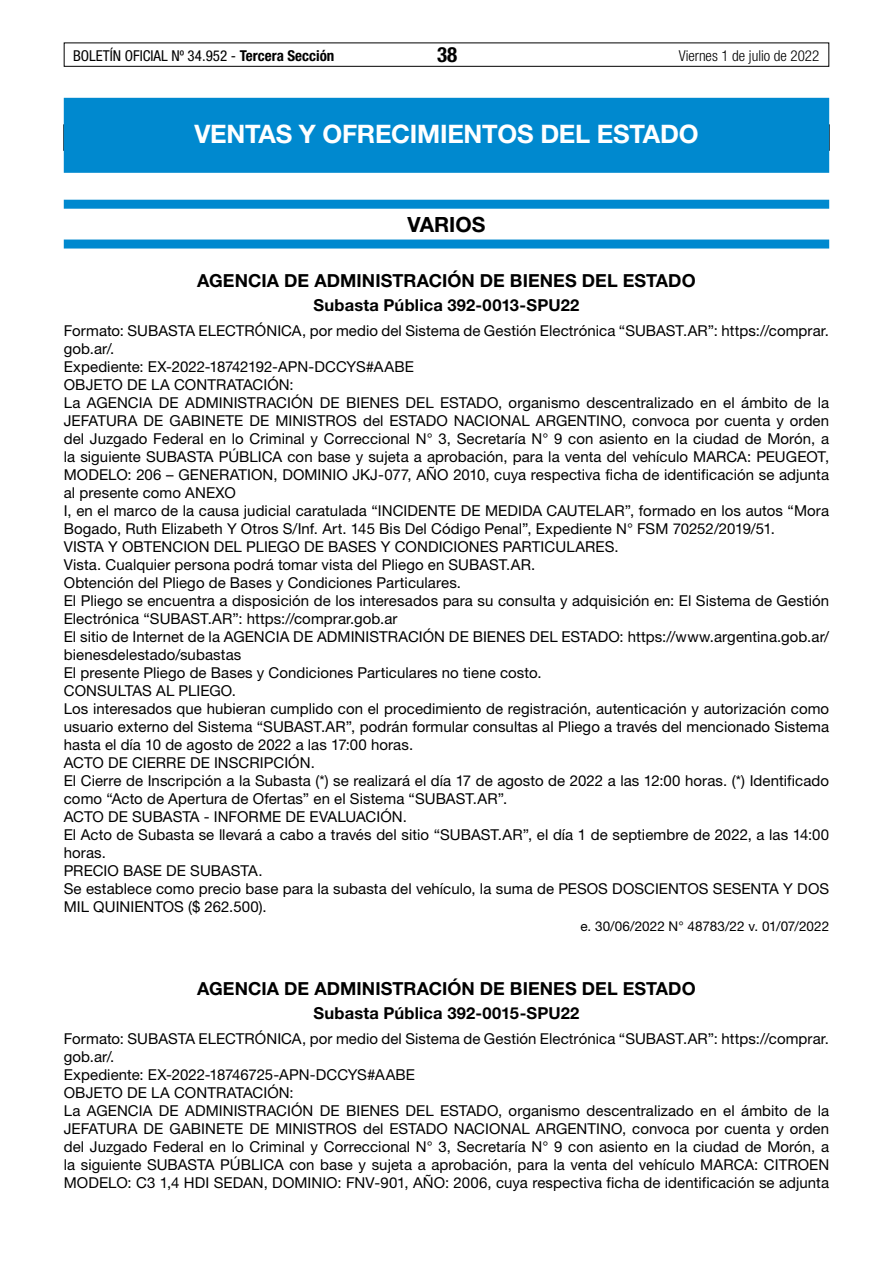
<style>
.page{position:relative;width:893px;height:1263px;background:#fff}
.page>*{position:absolute;margin:0;border:0;box-sizing:border-box;transform-origin:0 0}
.t1{font:700 25.5px "Helvetica Neue LT Std";letter-spacing:-.01em;color:#fff}
.t2{font:700 21px "Helvetica Neue LT Std";color:#000}
.t3{font:700 condensed 21px "Helvetica Neue LT Std";color:#000}
.t4{font:700 18px "Helvetica Neue LT Std";letter-spacing:.005em;color:#000}
.t5{font:700 16.5px "Helvetica Neue LT Std";letter-spacing:.01em;color:#000}
.t6{font:15px/18px "Helvetica Neue LT Std";letter-spacing:.005em;color:#000}
.t7{font:condensed 15px "Helvetica Neue LT Std";color:#000}
.t8{font:300 condensed 15px "Helvetica Neue LT Std";color:#000}
.t9{font:13.5px "Helvetica Neue LT Std";letter-spacing:.005em;color:#000}
.s1{font-weight:700}
</style>
<div class="page">
<div style="left:64px;top:43px;width:765px;height:24px;border:1px solid #000"></div>
<div style="left:64px;top:98px;width:765px;height:75px;background:#0089cf"></div>
<div style="left:64px;top:200px;width:765px;height:9px;background:#0089cf"></div>
<div style="left:64px;top:240px;width:765px;height:9px;background:#0089cf"></div>
<p class="t7" style="left:73px;top:47px;width:263px">BOLETÍN OFICIAL Nº 34.952 - <span class="s1">Tercera Sección</span></p>
<h2 class="t3" style="left:437px;top:42px;width:22px">38</h2>
<p class="t8" style="left:679px;top:47px;width:142px">Viernes 1 de julio de 2022</p>
<h1 class="t1" style="left:194px;top:118px;width:506px">VENTAS Y OFRECIMIENTOS DEL ESTADO</h1>
<h2 class="t2" style="left:407px;top:212px;width:79px">VARIOS</h2>
<p class="t4" style="left:197px;top:270px;width:500px">AGENCIA DE ADMINISTRACIÓN DE BIENES DEL ESTADO</p>
<p class="t5" style="left:314px;top:295px;width:267px">Subasta Pública 392-0013-SPU22</p>
<p class="t6" style="left:64px;top:321px;width:767px">Formato: SUBASTA ELECTRÓNICA, por medio del Sistema de Gestión Electrónica “SUBAST.AR”: https://comprar. gob.ar/.<br>Expediente: EX-2022-18742192-APN-DCCYS#AABE<br>OBJETO DE LA CONTRATACIÓN:<br>La AGENCIA DE ADMINISTRACIÓN DE BIENES DEL ESTADO, organismo descentralizado en el ámbito de la JEFATURA DE GABINETE DE MINISTROS del ESTADO NACIONAL ARGENTINO, convoca por cuenta y orden del Juzgado Federal en lo Criminal y Correccional N° 3, Secretaría N° 9 con asiento en la ciudad de Morón, a la siguiente SUBASTA PÚBLICA con base y sujeta a aprobación, para la venta del vehículo MARCA: PEUGEOT, MODELO: 206 – GENERATION, DOMINIO JKJ-077, AÑO 2010, cuya respectiva ficha de identificación se adjunta al presente como ANEXO<br>I, en el marco de la causa judicial caratulada “INCIDENTE DE MEDIDA CAUTELAR”, formado en los autos “Mora Bogado, Ruth Elizabeth Y Otros S/Inf. Art. 145 Bis Del Código Penal”, Expediente N° FSM 70252/2019/51.<br>VISTA Y OBTENCION DEL PLIEGO DE BASES Y CONDICIONES PARTICULARES.<br>Vista. Cualquier persona podrá tomar vista del Pliego en SUBAST.AR.<br>Obtención del Pliego de Bases y Condiciones Particulares.<br>El Pliego se encuentra a disposición de los interesados para su consulta y adquisición en: El Sistema de Gestión Electrónica “SUBAST.AR”: https://comprar.gob.ar<br>El sitio de Internet de la AGENCIA DE ADMINISTRACIÓN DE BIENES DEL ESTADO: https://www.argentina.gob.ar/ bienesdelestado/subastas<br>El presente Pliego de Bases y Condiciones Particulares no tiene costo.<br>CONSULTAS AL PLIEGO.<br>Los interesados que hubieran cumplido con el procedimiento de registración, autenticación y autorización como usuario externo del Sistema “SUBAST.AR”, podrán formular consultas al Pliego a través del mencionado Sistema hasta el día 10 de agosto de 2022 a las 17:00 horas.<br>ACTO DE CIERRE DE INSCRIPCIÓN.<br>El Cierre de Inscripción a la Subasta (*) se realizará el día 17 de agosto de 2022 a las 12:00 horas. (*) Identificado como “Acto de Apertura de Ofertas” en el Sistema “SUBAST.AR”.<br>ACTO DE SUBASTA - INFORME DE EVALUACIÓN.<br>El Acto de Subasta se llevará a cabo a través del sitio “SUBAST.AR”, el día 1 de septiembre de 2022, a las 14:00 horas.<br>PRECIO BASE DE SUBASTA.<br>Se establece como precio base para la subasta del vehículo, la suma de PESOS DOSCIENTOS SESENTA Y DOS MIL QUINIENTOS ($ 262.500).</p>
<p class="t9" style="left:580px;top:918px;width:250px">e. 30/06/2022 N° 48783/22 v. 01/07/2022</p>
<p class="t4" style="left:197px;top:977px;width:500px">AGENCIA DE ADMINISTRACIÓN DE BIENES DEL ESTADO</p>
<p class="t5" style="left:314px;top:1003px;width:267px">Subasta Pública 392-0015-SPU22</p>
<p class="t6" style="left:64px;top:1029px;width:767px">Formato: SUBASTA ELECTRÓNICA, por medio del Sistema de Gestión Electrónica “SUBAST.AR”: https://comprar. gob.ar/.<br>Expediente: EX-2022-18746725-APN-DCCYS#AABE<br>OBJETO DE LA CONTRATACIÓN:<br>La AGENCIA DE ADMINISTRACIÓN DE BIENES DEL ESTADO, organismo descentralizado en el ámbito de la JEFATURA DE GABINETE DE MINISTROS del ESTADO NACIONAL ARGENTINO, convoca por cuenta y orden del Juzgado Federal en lo Criminal y Correccional N° 3, Secretaría N° 9 con asiento en la ciudad de Morón, a la siguiente SUBASTA PÚBLICA con base y sujeta a aprobación, para la venta del vehículo MARCA: CITROEN MODELO: C3 1,4 HDI SEDAN, DOMINIO: FNV-901, AÑO: 2006, cuya respectiva ficha de identificación se adjunta</p>
</div>
